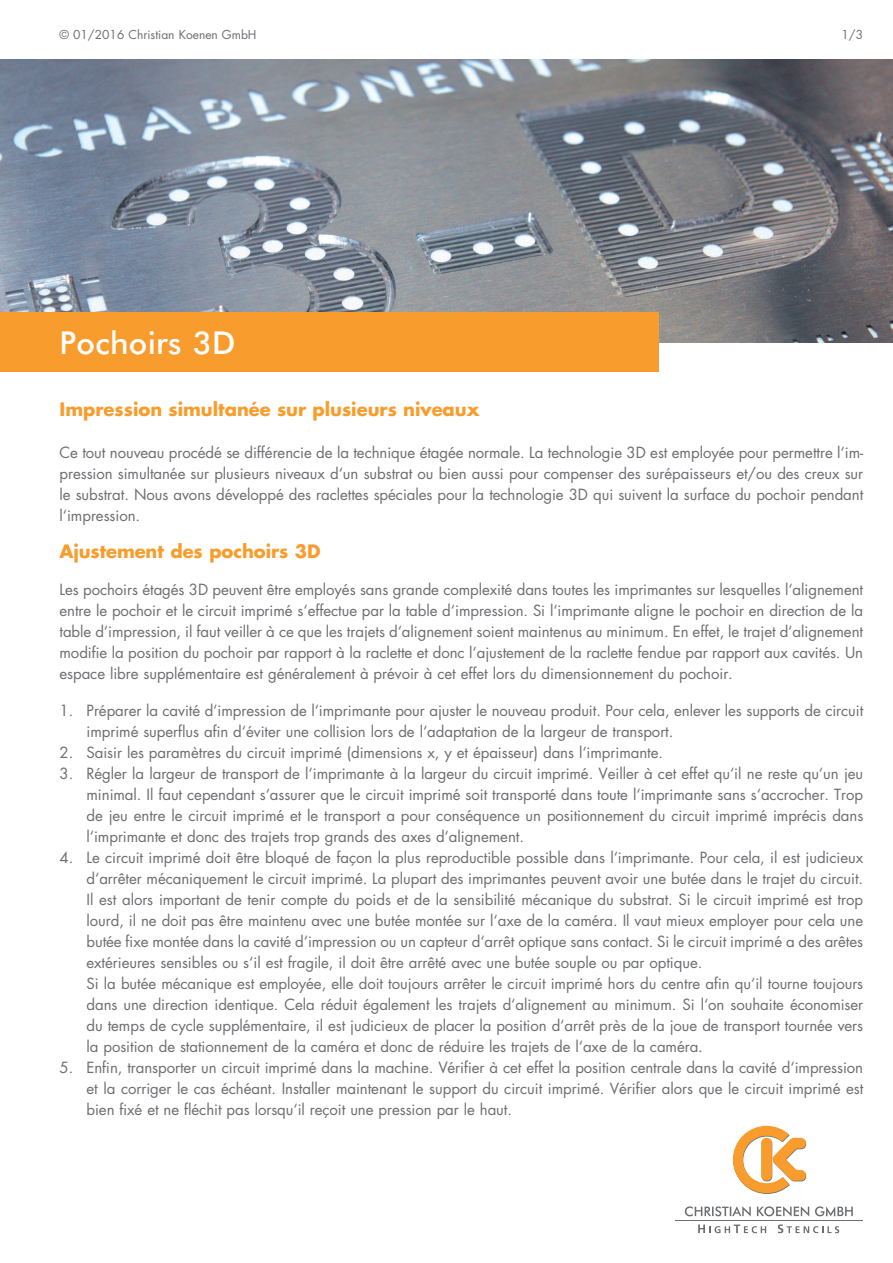
<style>
.page{position:relative;width:893px;height:1263px;background:#fff}
.page>*{position:absolute;margin:0;border:0;box-sizing:border-box;transform-origin:0 0}
.t1{font:500 31.5px "Futura BT";letter-spacing:.01em;color:#fff}
.t2{font:700 18px "Futura";color:#f89d2d}
.t3{font:15px/21px "Futura";letter-spacing:-.005em;color:#6c6d70;text-align:justify}
.t4{font:12px "Futura";color:#6c6d70}
</style>
<div class="page">
<svg style="left:685px;top:1206px;width:168px;height:10px"></svg>
<svg style="left:698px;top:1224px;width:68px;height:9px"></svg>
<svg style="left:778px;top:1224px;width:61px;height:9px"></svg>
<hr style="left:675px;top:1220px;width:188px;height:1px;background:#6c6d70">
<svg style="left:733px;top:1126px;width:73px;height:68px"></svg>
<img style="left:0;top:60px;width:893px;height:282px">
<div style="left:0;top:313px;width:658px;height:59px;background:#f89d2d"></div>
<p class="t4" style="left:60px;top:26px;width:198px">© 01/2016 Christian Koenen GmbH</p>
<h1 class="t1" style="left:60px;top:324px;width:177px">Pochoirs 3D</h1>
<p class="t2" style="left:60px;top:397px;width:422px">Impression simultanée sur plusieurs niveaux</p>
<p class="t4" style="left:842px;top:26px;width:23px">1/3</p>
<p class="t3" style="left:60px;top:442px;width:805px">Ce tout nouveau procédé se différencie de la technique étagée normale. La technologie 3D est employée pour permettre l‘im&shy;pression simultanée sur plusieurs niveaux d‘un substrat ou bien aussi pour compenser des surépaisseurs et/ou des creux sur le substrat. Nous avons développé des raclettes spéciales pour la technologie 3D qui suivent la surface du pochoir pendant l‘impression.</p>
<p class="t2" style="left:60px;top:539px;width:263px">Ajustement des pochoirs 3D</p>
<p class="t3" style="left:60px;top:579px;width:805px">Les pochoirs étagés 3D peuvent être employés sans grande complexité dans toutes les imprimantes sur lesquelles l‘alignement entre le pochoir et le circuit imprimé s‘effectue par la table d‘impression. Si l‘imprimante aligne le pochoir en direction de la table d‘impression, il faut veiller à ce que les trajets d‘alignement soient maintenus au minimum. En effet, le trajet d‘alignement modifie la position du pochoir par rapport à la raclette et donc l‘ajustement de la raclette fendue par rapport aux cavités. Un espace libre supplémentaire est généralement à prévoir à cet effet lors du dimensionnement du pochoir.</p>
<p class="t3" style="left:87px;top:699px;width:778px;text-indent:-27px">1. Préparer la cavité d‘impression de l‘imprimante pour ajuster le nouveau produit. Pour cela, enlever les supports de circuit imprimé superflus afin d‘éviter une collision lors de l‘adaptation de la largeur de transport.</p>
<p class="t3" style="left:60px;top:741px;width:605px">2. Saisir les paramètres du circuit imprimé (dimensions x, y et épaisseur) dans l‘imprimante.</p>
<p class="t3" style="left:87px;top:762px;width:778px;text-indent:-27px">3. Régler la largeur de transport de l‘imprimante à la largeur du circuit imprimé. Veiller à cet effet qu‘il ne reste qu‘un jeu minimal. Il faut cependant s‘assurer que le circuit imprimé soit transporté dans toute l‘imprimante sans s‘accrocher. Trop de jeu entre le circuit imprimé et le transport a pour conséquence un positionnement du circuit imprimé imprécis dans l‘imprimante et donc des trajets trop grands des axes d‘alignement.</p>
<p class="t3" style="left:87px;top:846px;width:778px;text-align:left;text-indent:-27px">4. Le circuit imprimé doit être bloqué de façon la plus reproductible possible dans l‘imprimante. Pour cela, il est judicieux d‘arrêter mécaniquement le circuit imprimé. La plupart des imprimantes peuvent avoir une butée dans le trajet du circuit.<br>Il est alors important de tenir compte du poids et de la sensibilité mécanique du substrat. Si le circuit imprimé est trop lourd, il ne doit pas être maintenu avec une butée montée sur l‘axe de la caméra. Il vaut mieux employer pour cela une butée fixe montée dans la cavité d‘impression ou un capteur d‘arrêt optique sans contact. Si le circuit imprimé a des arêtes extérieures sensibles ou s‘il est fragile, il doit être arrêté avec une butée souple ou par optique.<br>Si la butée mécanique est employée, elle doit toujours arrêter le circuit imprimé hors du centre afin qu‘il tourne toujours dans une direction identique. Cela réduit également les trajets d‘alignement au minimum. Si l‘on souhaite économiser du temps de cycle supplémentaire, il est judicieux de placer la position d‘arrêt près de la joue de transport tournée vers la position de stationnement de la caméra et donc de réduire les trajets de l‘axe de la caméra.</p>
<p class="t3" style="left:87px;top:1056px;width:778px;text-indent:-27px">5. Enfin, transporter un circuit imprimé dans la machine. Vérifier à cet effet la position centrale dans la cavité d‘impression et la corriger le cas échéant. Installer maintenant le support du circuit imprimé. Vérifier alors que le circuit imprimé est bien fixé et ne fléchit pas lorsqu‘il reçoit une pression par le haut.</p>
</div>
